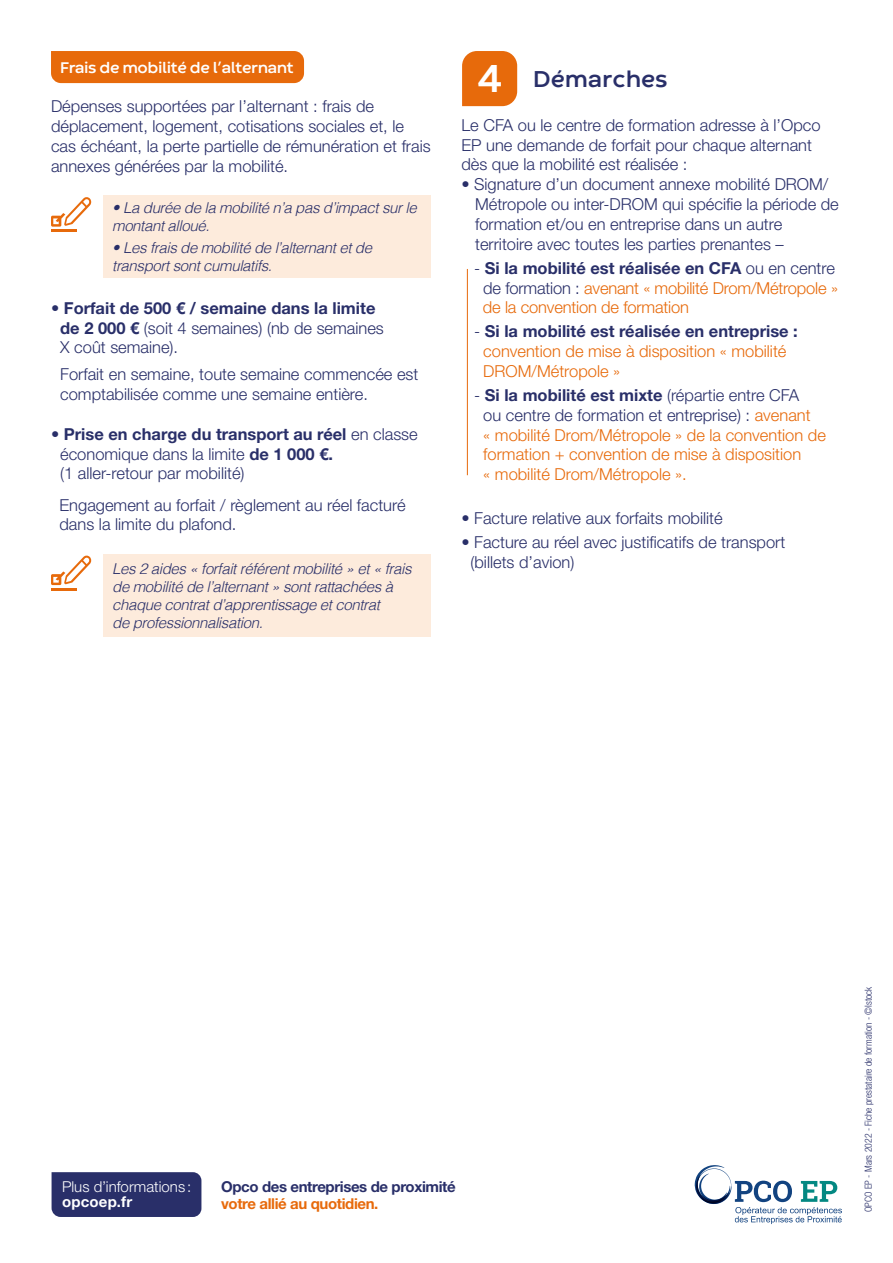
<style>
.page{position:relative;width:893px;height:1263px;background:#fff}
.page>*{position:absolute;margin:0;border:0;box-sizing:border-box;transform-origin:0 0}
.t1{font:700 24px "Codec Warm";color:#292f69}
.t2{font:300 16.5px/19.8px "Helvetica Neue LT Std";color:#292f69}
.t3{font:300 16.5px/19.8px "Helvetica Neue LT Std";color:#e76a0b}
.t4{font:700 16.2px "Codec Warm";letter-spacing:-.025em;color:#fff}
.t5{font:italic 300 15px/18px "Helvetica";letter-spacing:-.025em;color:#292f69}
.t6{font:700 15px "Helvetica Neue LT Std";letter-spacing:-.025em;color:#292f69}
.t7{font:700 15px "Helvetica Neue LT Std";letter-spacing:-.025em;color:#e76a0b}
.t8{font:300 15px "Helvetica Neue LT Std";letter-spacing:.005em;color:#fff}
.t9{font:700 15px "Helvetica Neue LT Std";letter-spacing:.015em;color:#fff}
.t10{font:300 condensed 9.75px "Helvetica Neue LT Std";color:#292f69}
.s1{font-weight:700}
.s2{font-size:40.5px;color:#fff}
.s3{color:#292f69}
.s4{font-weight:700;color:#292f69}
</style>
<div class="page">
<svg style="left:695px;top:1165px;width:147px;height:59px"></svg>
<div style="left:51px;top:51px;width:253px;height:32px;background:#e76a0b"></div>
<div style="left:104px;top:195px;width:327px;height:83px;background:#fdebdc"></div>
<div style="left:104px;top:554px;width:327px;height:83px;background:#fdebdc"></div>
<svg style="left:51px;top:197px;width:41px;height:30px"></svg>
<hr style="left:51px;top:229px;width:25px;height:3px;background:#e76a0b">
<svg style="left:51px;top:555px;width:41px;height:30px"></svg>
<hr style="left:51px;top:588px;width:25px;height:3px;background:#e76a0b">
<svg style="left:462px;top:51px;width:55px;height:55px"></svg>
<hr style="left:467px;top:269px;width:1px;height:206px;background:#e76a0b">
<div style="left:52px;top:1172px;width:149px;height:45px;background:#292f69"></div>
<p class="t4" style="left:60px;top:57px;width:235px">Frais de mobilité de l’alternant</p>
<p class="t2" style="left:51px;top:96px;width:381px">Dépenses supportées par l’alternant : frais de déplacement, logement, cotisations sociales et, le cas échéant, la perte partielle de rémunération et frais annexes générées par la mobilité.</p>
<p class="t5" style="left:112px;top:198px;width:306px">• La durée de la mobilité n’a pas d’impact sur le montant alloué.</p>
<p class="t5" style="left:112px;top:238px;width:261px">• Les frais de mobilité de l’alternant et de transport sont cumulatifs.</p>
<p class="t2" style="left:60px;top:298px;width:325px;text-indent:-9px"><span class="s1">• Forfait de 500 € / semaine dans la limite de 2 000 €</span> (soit 4 semaines) (nb de semaines<br>X coût semaine).</p>
<p class="t2" style="left:60px;top:364px;width:360px">Forfait en semaine, toute semaine commencée est comptabilisée comme une semaine entière.</p>
<p class="t2" style="left:60px;top:424px;width:359px;text-indent:-9px"><span class="s1">• Prise en charge du transport au réel</span> en classe économique dans la limite <span class="s1">de 1 000 €.<br></span>(1 aller-retour par mobilité)</p>
<p class="t2" style="left:60px;top:494px;width:348px">Engagement au forfait / règlement au réel facturé dans la limite du plafond.</p>
<p class="t5" style="left:112px;top:558px;width:301px">Les 2 aides « forfait référent mobilité » et « frais de mobilité de l’alternant » sont rattachées à chaque contrat d’apprentissage et contrat<br>de professionnalisation.</p>
<h1 class="t1" style="left:477px;top:64px;width:192px"><span class="s2">4</span> Démarches</h1>
<p class="t2" style="left:461px;top:115px;width:361px">Le CFA ou le centre de formation adresse à l’Opco<br>EP une demande de forfait pour chaque alternant dès que la mobilité est réalisée :</p>
<p class="t2" style="left:475px;top:174px;width:365px;text-indent:-14px">• Signature d’un document annexe mobilité DROM/ Métropole ou inter-DROM qui spécifie la période de formation et/ou en entreprise dans un autre territoire avec toutes les parties prenantes –</p>
<p class="t3" style="left:483px;top:258px;width:357px;text-indent:-9px"><span class="s3">-</span> <span class="s4">Si la mobilité est réalisée en CFA</span> <span class="s3">ou en centre de formation :</span> avenant « mobilité Drom/Métropole » de la convention de formation</p>
<p class="t3" style="left:483px;top:321px;width:316px;text-indent:-9px"><span class="s3">-</span> <span class="s4">Si la mobilité est réalisée en entreprise : </span>convention de mise à disposition « mobilité<br>DROM/Métropole »</p>
<p class="t3" style="left:483px;top:385px;width:344px;text-indent:-9px"><span class="s3">-</span> <span class="s4">Si la mobilité est mixte</span> <span class="s3">(répartie entre CFA<br>ou centre de formation et entreprise) :</span> avenant<br>« mobilité Drom/Métropole » de la convention de formation + convention de mise à disposition<br>« mobilité Drom/Métropole ».</p>
<p class="t2" style="left:461px;top:508px;width:263px">• Facture relative aux forfaits mobilité</p>
<p class="t2" style="left:471px;top:532px;width:316px;text-indent:-9px">• Facture au réel avec justificatifs de transport (billets d’avion)</p>
<p class="t8" style="left:62px;top:1178px;width:131px">Plus d’informations :</p>
<p class="t9" style="left:62px;top:1193px;width:72px">opcoep.fr</p>
<p class="t6" style="left:221px;top:1177px;width:236px">Opco des entreprises de proximité</p>
<p class="t7" style="left:221px;top:1194px;width:159px">votre allié au quotidien.</p>
<p class="t10" style="left:863px;top:1212px;width:227px;rotate:-90deg">OPCO EP - Mars 2022 - Fiche prestataire de formation - ©Istock</p>
</div>
